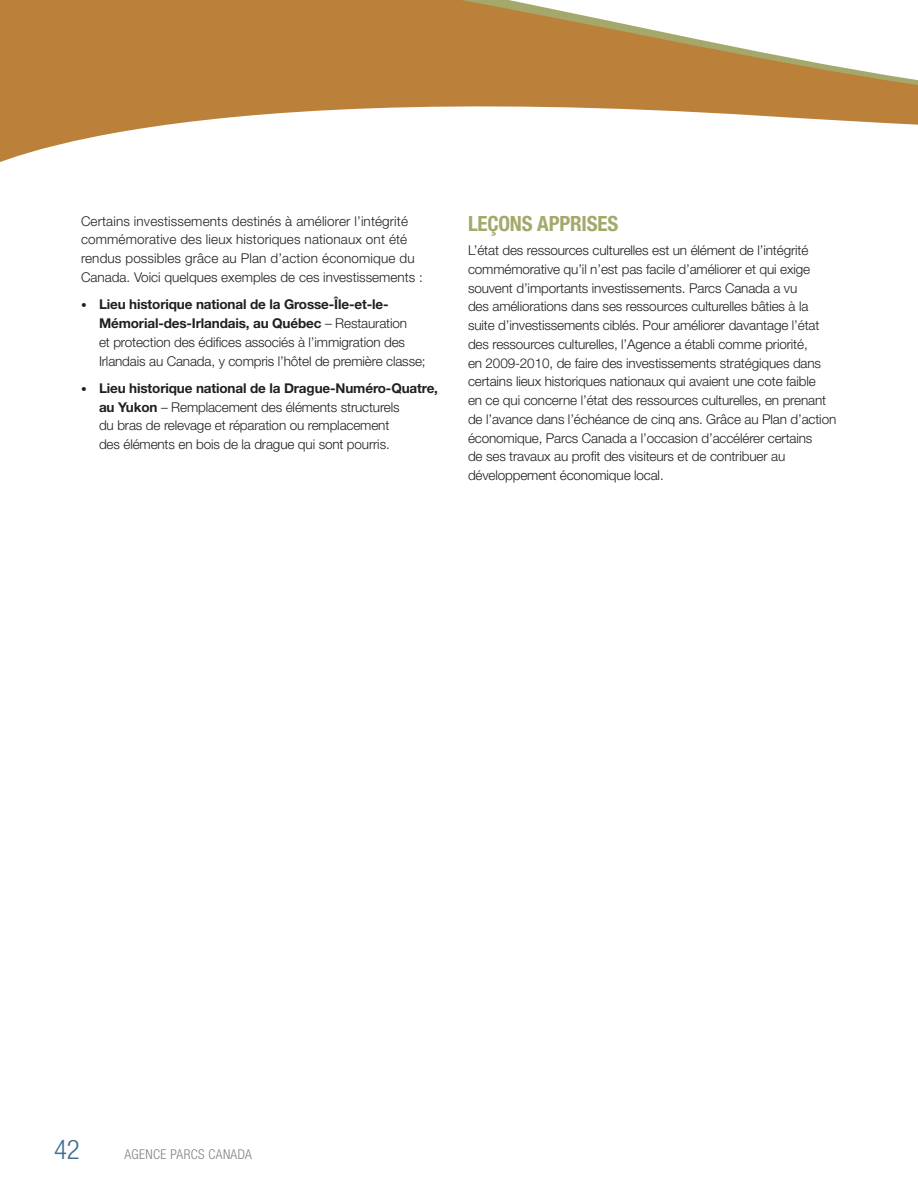
<style>
.page{position:relative;width:918px;height:1188px;background:#fff}
.page>*{position:absolute;margin:0;border:0;box-sizing:border-box;transform-origin:0 0}
.t1{font:300 condensed 27px "Helvetica Neue LT Std";color:#3c6e90}
.t2{font:700 condensed 21px "Helvetica Neue LT Std";letter-spacing:-.01em;color:#a4a96b}
.t3{font:300 13.5px/18.8px "Helvetica Neue LT Std";letter-spacing:-.01em;color:#231f20}
.t4{font:300 13.5px/18.8px "Helvetica Neue LT Std";letter-spacing:.01em;color:#231f20}
.t5{font:300 condensed 13.5px "Helvetica Neue LT Std";letter-spacing:.025em;color:#808285}
.s1{font-size:11.25px}
.s2{font-weight:700}
</style>
<div class="page">
<svg style="left:0;top:0;width:918px;height:162px;fill:#bb813b"></svg>
<p class="t4" style="left:81px;top:213px;width:343px">Certains investissements destinés à améliorer l’intégrité commémorative des lieux historiques nationaux ont été rendus possibles grâce au Plan d’action économique du Canada. Voici quelques exemples de ces investissements :</p>
<p class="t3" style="left:99px;top:296px;width:328px;text-indent:-18px"><span class="s1">•</span> <span class="s2">Lieu historique national de la Grosse-Île-et-le-Mémorial-des-Irlandais, au Québec</span> – Restauration<br>et protection des édifices associés à l’immigration des Irlandais au Canada, y compris l’hôtel de première classe;</p>
<p class="t3" style="left:99px;top:380px;width:341px;text-indent:-18px"><span class="s1">•</span> <span class="s2">Lieu historique national de la Drague-Numéro-Quatre, au Yukon</span> – Remplacement des éléments structurels<br>du bras de relevage et réparation ou remplacement<br>des éléments en bois de la drague qui sont pourris.</p>
<h2 class="t2" style="left:468px;top:216px;width:152px">LEÇONS APPRISES</h2>
<p class="t3" style="left:468px;top:242px;width:370px">L’état des ressources culturelles est un élément de l’intégrité commémorative qu’il n’est pas facile d’améliorer et qui exige souvent d’importants investissements. Parcs Canada a vu<br>des améliorations dans ses ressources culturelles bâties à la suite d’investissements ciblés. Pour améliorer davantage l’état des ressources culturelles, l’Agence a établi comme priorité,<br>en 2009-2010, de faire des investissements stratégiques dans certains lieux historiques nationaux qui avaient une cote faible<br>en ce qui concerne l’état des ressources culturelles, en prenant de l’avance dans l’échéance de cinq ans. Grâce au Plan d’action économique, Parcs Canada a l’occasion d’accélérer certains<br>de ses travaux au profit des visiteurs et de contribuer au développement économique local.</p>
<h1 class="t1" style="left:54px;top:1140px;width:27px">42</h1>
<p class="t5" style="left:125px;top:1149px;width:129px">AGENCE PARCS CANADA</p>
</div>
